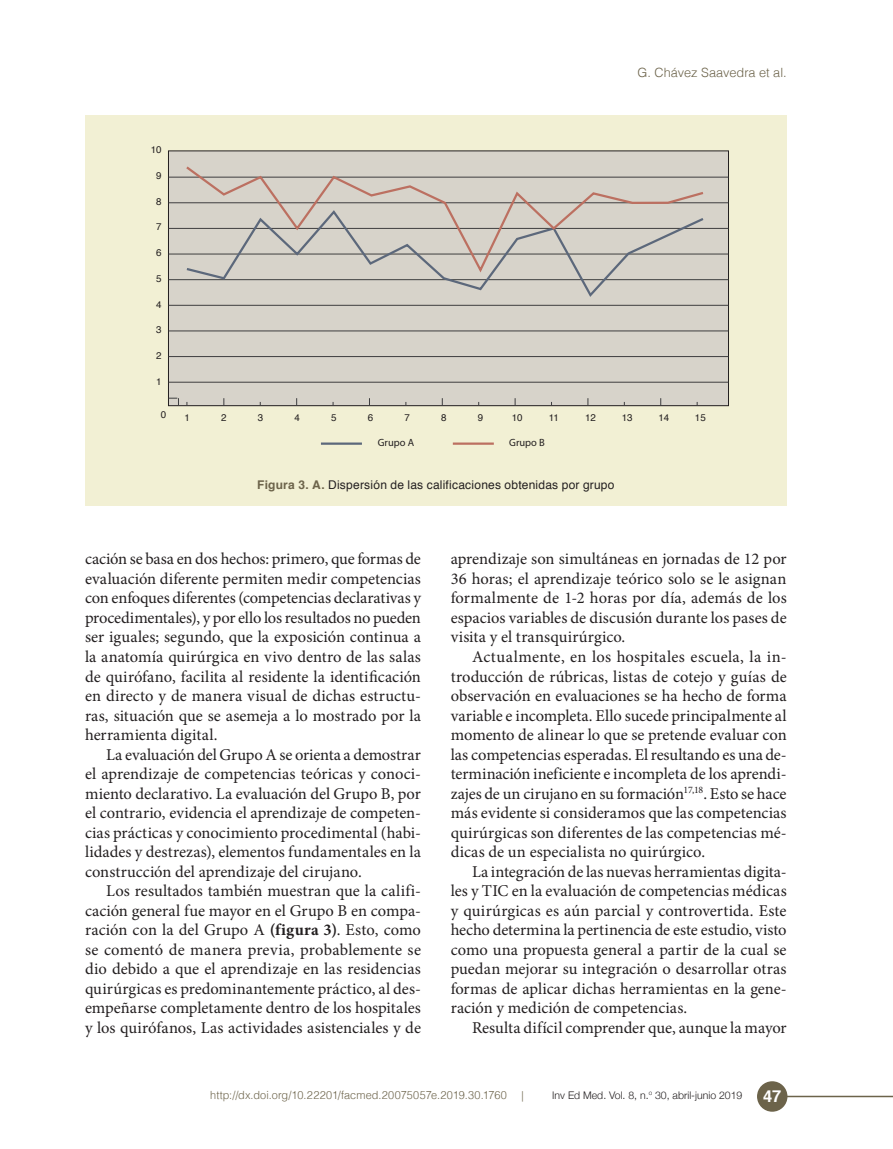
<style>
.page{position:relative;width:893px;height:1149px;background:#fff}
.page>*{position:absolute;margin:0;border:0;box-sizing:border-box;transform-origin:0 0}
.C_de_texto{font:16.5px/19.5px "Minion Pro";color:#231f20;text-align:justify}
.PP{font:16.5px/19.5px "Minion Pro";color:#231f20;text-align:justify}
.t1{font:700 16.5px "Helvetica";color:#fff}
.cornisa_derecha{font:300 12.75px "Helvetica";letter-spacing:-.005em;color:#6c634a}
.pie_de_tabla_Tit_fig{font:12px "Helvetica";letter-spacing:.02em;color:#231f20}
.filiación{font:300 11.25px "Helvetica";letter-spacing:.01em;color:#6c634a}
.t2{font:300 10.5px "Helvetica Neue";color:#231f20}
.t3{font:10.5px "Myriad Pro";color:#231f20}
.filiación-2{font:300 10.5px "Helvetica";color:#6c634a}
.t4{font:9.75px "Helvetica";color:#231f20}
.s1{font-weight:700;color:#6c634a}
.s2{font-weight:700}
</style>
<div class="page">
<svg style="left:757px;top:1080px;width:30px;height:31px"></svg>
<div style="left:758px;top:1081px;width:29px;height:29px;background:#6c634a;border-radius:50%"></div>
<hr style="left:786px;top:1095px;width:107px;height:1px;background:#6c634a">
<div style="left:85px;top:115px;width:701px;height:390px;background:#f2f0d4"></div>
<div style="left:168px;top:151px;width:560px;height:254px;background:#d7d3ca"></div>
<div style="left:168px;top:150px;width:561px;height:256px;border:1px solid #231f20"></div>
<svg style="left:168px;top:397px;width:11px;height:8px"></svg>
<hr style="left:168px;top:382px;width:560px;height:1px;background:#3e3e3f">
<hr style="left:168px;top:356px;width:560px;height:1px;background:#3e3e3f">
<hr style="left:168px;top:330px;width:560px;height:1px;background:#3e3e3f">
<hr style="left:168px;top:305px;width:560px;height:1px;background:#3e3e3f">
<hr style="left:168px;top:279px;width:560px;height:1px;background:#3e3e3f">
<hr style="left:168px;top:254px;width:560px;height:1px;background:#3e3e3f">
<hr style="left:168px;top:228px;width:560px;height:1px;background:#3e3e3f">
<hr style="left:168px;top:202px;width:560px;height:1px;background:#3e3e3f">
<hr style="left:168px;top:177px;width:560px;height:1px;background:#3e3e3f">
<hr style="left:321px;top:442px;width:41px;height:2px;background:#5c687b">
<hr style="left:453px;top:442px;width:41px;height:2px;background:#bc7061">
<svg style="left:184px;top:275px;width:522px;height:22px"></svg>
<svg style="left:184px;top:166px;width:522px;height:109px"></svg>
<p class="t4" style="left:151px;top:142px;width:12px">10</p>
<p class="t4" style="left:156px;top:168px;width:7px">9</p>
<p class="t4" style="left:156px;top:194px;width:7px">8</p>
<p class="cornisa_derecha" style="left:637px;top:61px;width:151px">G. Chávez Saavedra et al.</p>
<p class="t4" style="left:156px;top:219px;width:7px">7</p>
<p class="t4" style="left:156px;top:245px;width:7px">6</p>
<p class="t4" style="left:156px;top:271px;width:7px">5</p>
<p class="t4" style="left:156px;top:296px;width:7px">4</p>
<p class="t4" style="left:156px;top:322px;width:7px">3</p>
<p class="t4" style="left:156px;top:348px;width:7px">2</p>
<p class="t4" style="left:156px;top:374px;width:7px">1</p>
<p class="t4" style="left:161px;top:407px;width:7px">0</p>
<p class="t4" style="left:184px;top:409px;width:7px">1</p>
<p class="t4" style="left:221px;top:409px;width:7px">2</p>
<p class="t4" style="left:258px;top:409px;width:7px">3</p>
<p class="t4" style="left:294px;top:409px;width:7px">4</p>
<p class="t4" style="left:331px;top:409px;width:7px">5</p>
<p class="t4" style="left:368px;top:409px;width:7px">6</p>
<p class="t4" style="left:404px;top:409px;width:7px">7</p>
<p class="t4" style="left:441px;top:409px;width:7px">8</p>
<p class="t4" style="left:478px;top:409px;width:7px">9</p>
<p class="t4" style="left:512px;top:409px;width:12px">10</p>
<p class="t4" style="left:549px;top:409px;width:12px">11</p>
<p class="t4" style="left:585px;top:409px;width:12px">12</p>
<p class="t4" style="left:622px;top:409px;width:12px">13</p>
<p class="t4" style="left:658px;top:409px;width:12px">14</p>
<p class="t4" style="left:695px;top:409px;width:12px">15</p>
<p class="t3" style="left:378px;top:436px;width:38px">Grupo A</p>
<p class="t3" style="left:509px;top:436px;width:37px">Grupo B</p>
<p class="pie_de_tabla_Tit_fig" style="left:257px;top:475px;width:359px"><span class="s1">Figura 3. A.</span> Dispersión de las calificaciones obtenidas por grupo</p>
<p class="PP" style="left:85px;top:549px;width:337px">cación se basa en dos hechos: primero, que formas de evaluación diferente permiten medir competencias con enfoques diferentes (competencias declarativas y procedimentales), y por ello los resultados no pueden ser iguales; segundo, que la exposición continua a la anatomía quirúrgica en vivo dentro de las salas de quirófano, facilita al residente la identificación en directo y de manera visual de dichas estructu&shy;ras, situación que se asemeja a lo mostrado por la herramienta digital.</p>
<p class="C_de_texto" style="left:85px;top:744px;width:337px;text-indent:21px">La evaluación del Grupo A se orienta a demostrar el aprendizaje de competencias teóricas y conoci&shy;miento declarativo. La evaluación del Grupo B, por el contrario, evidencia el aprendizaje de competen&shy;cias prácticas y conocimiento procedimental (habi&shy;lidades y destrezas), elementos fundamentales en la construcción del aprendizaje del cirujano.</p>
<p class="C_de_texto" style="left:85px;top:881px;width:337px;text-indent:21px">Los resultados también muestran que la califi&shy;cación general fue mayor en el Grupo B en compa&shy;ración con la del Grupo A <span class="s2">(figura 3)</span>. Esto, como se comentó de manera previa, probablemente se dio debido a que el aprendizaje en las residencias quirúrgicas es predominantemente práctico, al des&shy;empeñarse completamente dentro de los hospitales y los quirófanos, Las actividades asistenciales y de</p>
<p class="C_de_texto" style="left:451px;top:549px;width:337px">aprendizaje son simultáneas en jornadas de 12 por 36 horas; el aprendizaje teórico solo se le asignan formalmente de 1-2 horas por día, además de los espacios variables de discusión durante los pases de visita y el transquirúrgico.</p>
<p class="C_de_texto" style="left:451px;top:647px;width:337px;text-indent:21px">Actualmente, en los hospitales escuela, la in&shy;troducción de rúbricas, listas de cotejo y guías de observación en evaluaciones se ha hecho de forma variable e incompleta. Ello sucede principalmente al momento de alinear lo que se pretende evaluar con las competencias esperadas. El resultando es una de&shy;terminación ineficiente e incompleta de los aprendi&shy;zajes de un cirujano en su formación<sup>17,18</sup>. Esto se hace más evidente si consideramos que las competencias quirúrgicas son diferentes de las competencias mé&shy;dicas de un especialista no quirúrgico.</p>
<p class="C_de_texto" style="left:451px;top:861px;width:337px;text-indent:21px">La integración de las nuevas herramientas digita&shy;les y TIC en la evaluación de competencias médicas y quirúrgicas es aún parcial y controvertida. Este hecho determina la pertinencia de este estudio, visto como una propuesta general a partir de la cual se puedan mejorar su integración o desarrollar otras formas de aplicar dichas herramientas en la gene&shy;ración y medición de competencias.</p>
<p class="C_de_texto" style="left:472px;top:1017px;width:316px">Resulta difícil comprender que, aunque la mayor</p>
<p class="filiación" style="left:210px;top:1084px;width:298px">http://dx.doi.org/10.22201/facmed.20075057e.2019.30.1760</p>
<p class="filiación-2" style="left:521px;top:1085px;width:4px">|</p>
<p class="t2" style="left:552px;top:1085px;width:192px">Inv Ed Med. Vol. 8, n.<sup>o</sup> 30, abril-junio 2019</p>
<p class="t1" style="left:763px;top:1082px;width:20px">47</p>
</div>
